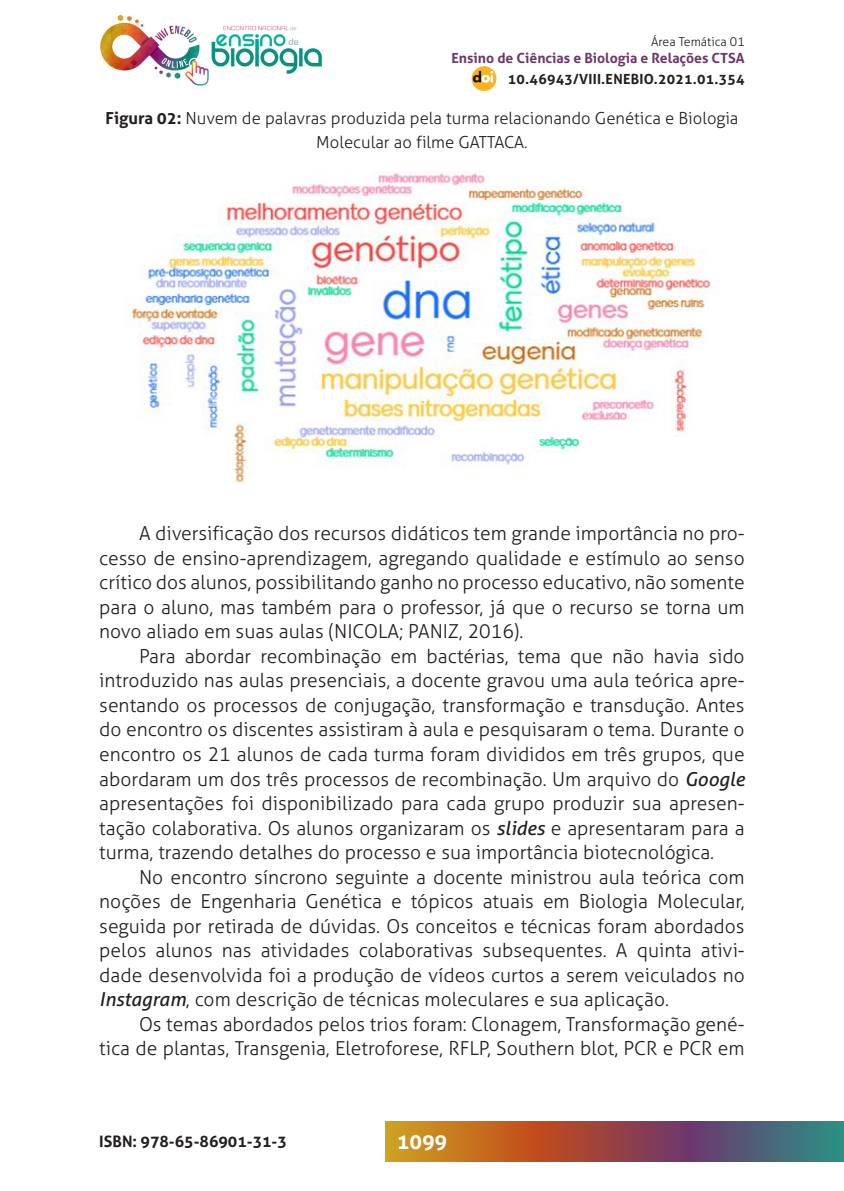
<style>
.page{position:relative;width:844px;height:1191px;background:#fff}
.page>*{position:absolute;margin:0;border:0;box-sizing:border-box;transform-origin:0 0}
.t1{font:700 21px "Aller";color:#fff}
._2_CORPO{font:300 19.25px/24.5px "Aller";color:#231f20;text-align:justify}
._7_LEGENDAS{font:300 16.62px/24.5px "Aller";color:#231f20;text-align:center}
.t2{font:700 15.75px "Aller";color:#231f20}
.t3{font:700 14px "Aller";color:#6c376e}
.t4{font:700 14px "Aller";letter-spacing:.02em;color:#231f20}
.t5{font:300 12.25px "Aller";color:#231f20}
.s1{font-weight:700}
.s2{font-weight:400;font-style:italic}
</style>
<div class="page">
<img style="left:100px;top:14px;width:109px;height:72px">
<img style="left:211px;top:25px;width:111px;height:49px">
<svg style="left:385px;top:1121px;width:458px;height:40px;background:#8d5e49"></svg>
<div style="left:471px;top:66px;width:25px;height:25px;background:#fbb323;border-radius:50%"></div>
<svg style="left:472px;top:71px;width:21px;height:12px"></svg>
<img style="left:131px;top:171px;width:583px;height:313px">
<p class="t5" style="left:651px;top:34px;width:95px">Área Temática 01</p>
<p class="t3" style="left:451px;top:49px;width:294px">Ensino de Ciências e Biologia e Relações CTSA</p>
<p class="t4" style="left:508px;top:70px;width:238px">10.46943/VIII.ENEBIO.2021.01.354</p>
<p class="_7_LEGENDAS" style="left:105px;top:106px;width:634px"><span class="s1">Figura 02:</span> Nuvem de palavras produzida pela turma relacionando Genética e Biologia<br>Molecular ao filme GATTACA.</p>
<p class="_2_CORPO" style="left:99px;top:521px;width:646px;text-indent:40px">A diversificação dos recursos didáticos tem grande importância no pro&shy;cesso de ensino-aprendizagem, agregando qualidade e estímulo ao senso crítico dos alunos, possibilitando ganho no processo educativo, não somente para o aluno, mas também para o professor, já que o recurso se torna um novo aliado em suas aulas (NICOLA; PANIZ, 2016).</p>
<p class="_2_CORPO" style="left:99px;top:644px;width:646px;text-indent:40px">Para abordar recombinação em bactérias, tema que não havia sido introduzido nas aulas presenciais, a docente gravou uma aula teórica apre&shy;sentando os processos de conjugação, transformação e transdução. Antes do encontro os discentes assistiram à aula e pesquisaram o tema. Durante o encontro os 21 alunos de cada turma foram divididos em três grupos, que abordaram um dos três processos de recombinação. Um arquivo do <span class="s2">Google </span>apresentações foi disponibilizado para cada grupo produzir sua apresen&shy;tação colaborativa. Os alunos organizaram os <span class="s2">slides</span> e apresentaram para a turma, trazendo detalhes do processo e sua importância biotecnológica.</p>
<p class="_2_CORPO" style="left:99px;top:864px;width:646px;text-indent:40px">No encontro síncrono seguinte a docente ministrou aula teórica com noções de Engenharia Genética e tópicos atuais em Biologia Molecular, seguida por retirada de dúvidas. Os conceitos e técnicas foram abordados pelos alunos nas atividades colaborativas subsequentes. A quinta ativi&shy;dade desenvolvida foi a produção de vídeos curtos a serem veiculados no <span class="s2">Instagram</span>, com descrição de técnicas moleculares e sua aplicação.</p>
<p class="_2_CORPO" style="left:99px;top:1011px;width:646px;text-align:right">Os temas abordados pelos trios foram: Clonagem, Transformação gené-<br>tica de plantas, Transgenia, Eletroforese, RFLP, Southern blot, PCR e PCR em</p>
<p class="t2" style="left:99px;top:1131px;width:189px">ISBN: 978-65-86901-31-3</p>
<p class="t1" style="left:396px;top:1128px;width:52px">1099</p>
</div>
